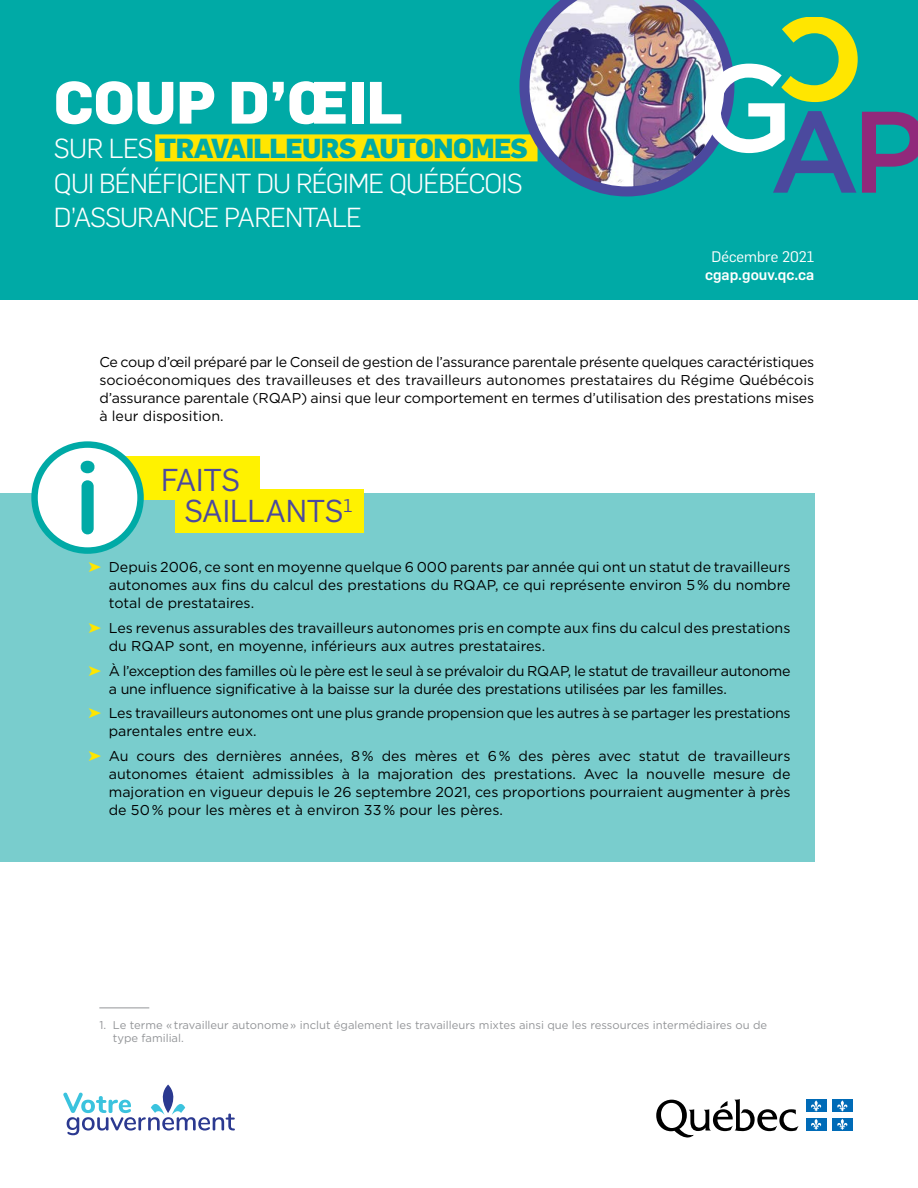
<style>
.page{position:relative;width:918px;height:1188px;background:#fff}
.page>*{position:absolute;margin:0;border:0;box-sizing:border-box;transform-origin:0 0}
.t1{font:800 58.5px "Flama";color:#fff}
.t2{font:31.05px/31px "Flama";color:#4b499e}
.t3{font:300 27px/34.5px "Flama";letter-spacing:-.03em;color:#fff}
.t4{font:500 15px "Flama";color:#fff}
.t5{font:15px "Flama";color:#fff}
.t6{font:14.25px/18px "Gotham";letter-spacing:-.02em;color:#000;text-align:justify}
.t7{font:14.25px/18px "Gotham";color:#000}
.t8{font:11.25px/13.5px "Gotham";color:#939598}
.s1{font-weight:800;color:#00aaa6}
.s2{color:#ffe600}
</style>
<div class="page">
<div style="left:0;top:0;width:918px;height:299px;background:#00aaa6"></div>
<div style="left:155px;top:134px;width:383px;height:27px;background:#ffe600"></div>
<img style="left:519px;top:0;width:399px;height:196px">
<div style="left:0;top:494px;width:814px;height:368px;background:#79cdcd"></div>
<div style="left:122px;top:456px;width:138px;height:44px;background:#fff200"></div>
<div style="left:176px;top:490px;width:188px;height:43px;background:#fff200"></div>
<div style="left:35px;top:445px;width:106px;height:106px;background:#fff;border-radius:50%"></div>
<svg style="left:81px;top:461px;width:13px;height:73px"></svg>
<div style="left:31px;top:441px;width:113px;height:113px;border:6px solid #00aaa6;border-radius:50%"></div>
<svg style="left:656px;top:1099px;width:142px;height:39px"></svg>
<div style="left:806px;top:1100px;width:20px;height:12px;background:#006bb7"></div>
<svg style="left:811px;top:1100px;width:11px;height:12px"></svg>
<div style="left:832px;top:1100px;width:21px;height:12px;background:#006bb7"></div>
<svg style="left:837px;top:1100px;width:11px;height:12px"></svg>
<div style="left:806px;top:1118px;width:20px;height:13px;background:#006bb7"></div>
<svg style="left:811px;top:1119px;width:11px;height:11px"></svg>
<div style="left:832px;top:1118px;width:21px;height:13px;background:#006bb7"></div>
<svg style="left:837px;top:1119px;width:11px;height:11px"></svg>
<svg style="left:63px;top:1085px;width:172px;height:50px"></svg>
<hr style="left:99px;top:1008px;width:50px;height:1px;background:#939598">
<h1 class="t1" style="left:54px;top:60px;width:350px">COUP D’ŒIL</h1>
<h3 class="t3" style="left:54px;top:130px;width:475px">SUR LES <span class="s1">TRAVAILLEURS AUTONOMES<br></span>QUI BÉNÉFICIENT DU RÉGIME QUÉBÉCOIS<br>D’ASSURANCE PARENTALE</h3>
<p class="t5" style="left:712px;top:246px;width:104px">Décembre 2021</p>
<p class="t4" style="left:705px;top:263px;width:111px">cgap.gouv.qc.ca</p>
<p class="t6" style="left:99px;top:353px;width:716px">Ce coup d’œil préparé par le Conseil de gestion de l’assurance parentale présente quelques caractéristiques socioéconomiques des travailleuses et des travailleurs autonomes prestataires du Régime Québécois d’assurance parentale (RQAP) ainsi que leur comportement en termes d’utilisation des prestations mises à leur disposition.</p>
<h2 class="t2" style="left:184px;top:463px;width:170px;text-indent:-23px">FAITS<br>SAILLANTS<sup>1</sup></h2>
<p class="t6" style="left:109px;top:558px;width:683px;text-indent:-20px"><span class="s2">➤</span> Depuis 2006, ce sont en moyenne quelque 6 000 parents par année qui ont un statut de travailleurs autonomes aux fins du calcul des prestations du RQAP, ce qui représente environ 5 % du nombre total de prestataires.</p>
<p class="t7" style="left:109px;top:618px;width:683px;text-indent:-20px"><span class="s2">➤</span> Les revenus assurables des travailleurs autonomes pris en compte aux fins du calcul des prestations du RQAP sont, en moyenne, inférieurs aux autres prestataires.</p>
<p class="t6" style="left:109px;top:661px;width:683px;text-indent:-20px"><span class="s2">➤</span> À l’exception des familles où le père est le seul à se prévaloir du RQAP, le statut de travailleur autonome a une influence significative à la baisse sur la durée des prestations utilisées par les familles.</p>
<p class="t6" style="left:109px;top:704px;width:683px;text-indent:-20px"><span class="s2">➤</span> Les travailleurs autonomes ont une plus grande propension que les autres à se partager les prestations parentales entre eux.</p>
<p class="t6" style="left:109px;top:747px;width:683px;text-indent:-20px"><span class="s2">➤</span> Au cours des dernières années, 8 % des mères et 6 % des pères avec statut de travailleurs autonomes étaient admissibles à la majoration des prestations. Avec la nouvelle mesure de majoration en vigueur depuis le 26 septembre 2021, ces proportions pourraient augmenter à près de 50 % pour les mères et à environ 33 % pour les pères.</p>
<p class="t8" style="left:113px;top:1018px;width:656px;text-indent:-14px">1. Le terme « travailleur autonome » inclut également les travailleurs mixtes ainsi que les ressources intermédiaires ou de type familial.</p>
</div>
